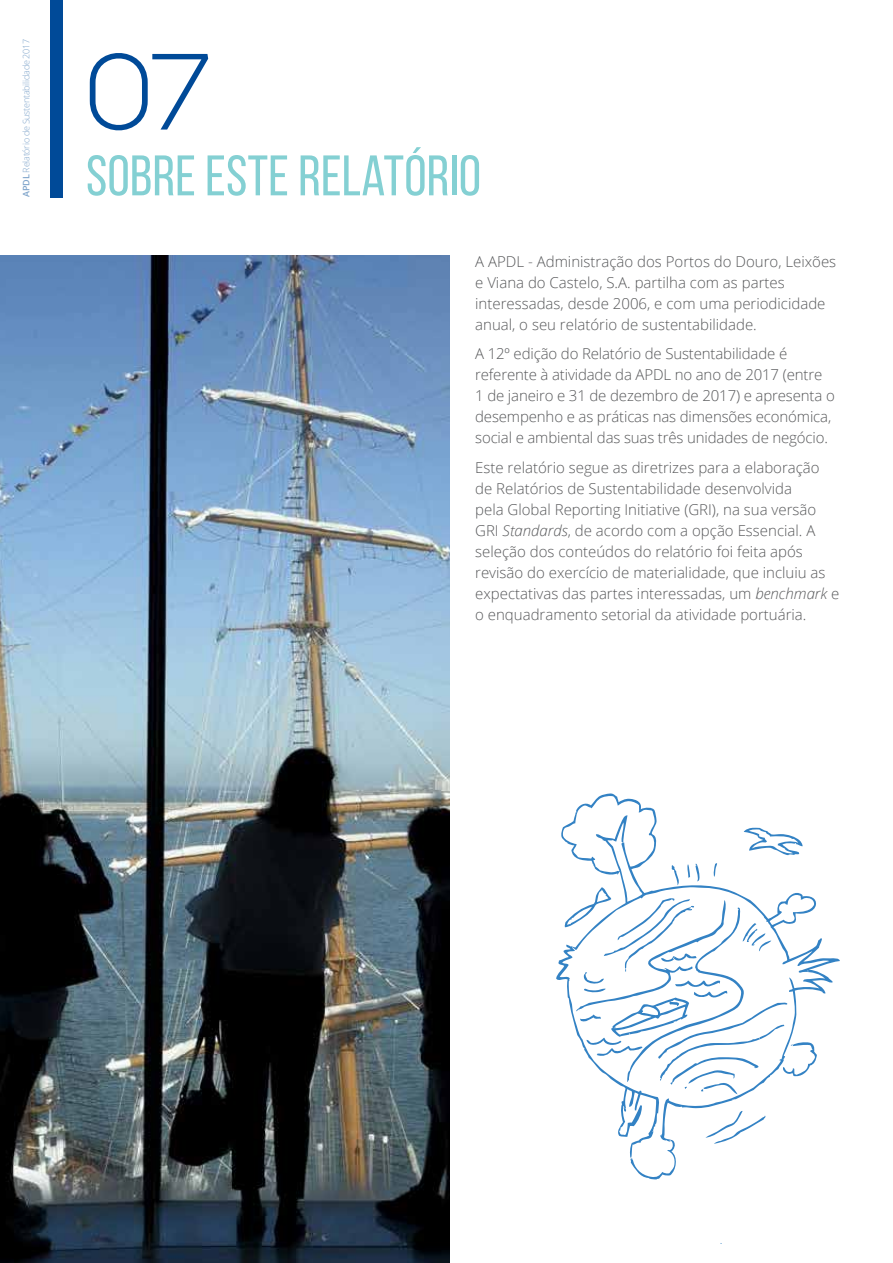
<style>
.page{position:relative;width:893px;height:1263px;background:#fff}
.page>*{position:absolute;margin:0;border:0;box-sizing:border-box;transform-origin:0 0}
.t1{font:300 108px "Nexa";color:#004a98}
.t2{font:57px "Bebas Neue";letter-spacing:.005em;color:#84d0d3}
.t3{font:300 15px/21px "Open Sans";color:#58595b}
.t4{font:300 9px "Open Sans";letter-spacing:-.025em;color:#80a5cb}
.s1{font-weight:600}
.s2{font-style:italic}
</style>
<div class="page">
<img style="left:0;top:255px;width:450px;height:1008px">
<div style="left:50px;top:0;width:13px;height:198px;background:#004a98"></div>
<svg style="left:556px;top:793px;width:284px;height:386px"></svg>
<svg style="left:563px;top:795px;width:254px;height:299px"></svg>
<p class="t4" style="left:20px;top:197px;width:160px;rotate:-90deg"><span class="s1">APDL</span> Relatório de Sustentabilidade 2017</p>
<h1 class="t1" style="left:86px;top:30px;width:128px">07</h1>
<h2 class="t2" style="left:86px;top:145px;width:396px">SOBRE ESTE RELATÓRIO</h2>
<p class="t3" style="left:475px;top:250px;width:363px">A APDL - Administração dos Portos do Douro, Leixões e Viana do Castelo, S.A. partilha com as partes interessadas, desde 2006, e com uma periodicidade anual, o seu relatório de sustentabilidade.</p>
<p class="t3" style="left:475px;top:343px;width:361px">A 12º edição do Relatório de Sustentabilidade é referente à atividade da APDL no ano de 2017 (entre<br>1 de janeiro e 31 de dezembro de 2017) e apresenta o desempenho e as práticas nas dimensões económica, social e ambiental das suas três unidades de negócio.</p>
<p class="t3" style="left:475px;top:456px;width:366px">Este relatório segue as diretrizes para a elaboração de Relatórios de Sustentabilidade desenvolvida<br>pela Global Reporting Initiative (GRI), na sua versão GRI <span class="s2">Standards</span>, de acordo com a opção Essencial. A seleção dos conteúdos do relatório foi feita após revisão do exercício de materialidade, que incluiu as expectativas das partes interessadas, um <span class="s2">benchmark</span> e o enquadramento setorial da atividade portuária.</p>
</div>
